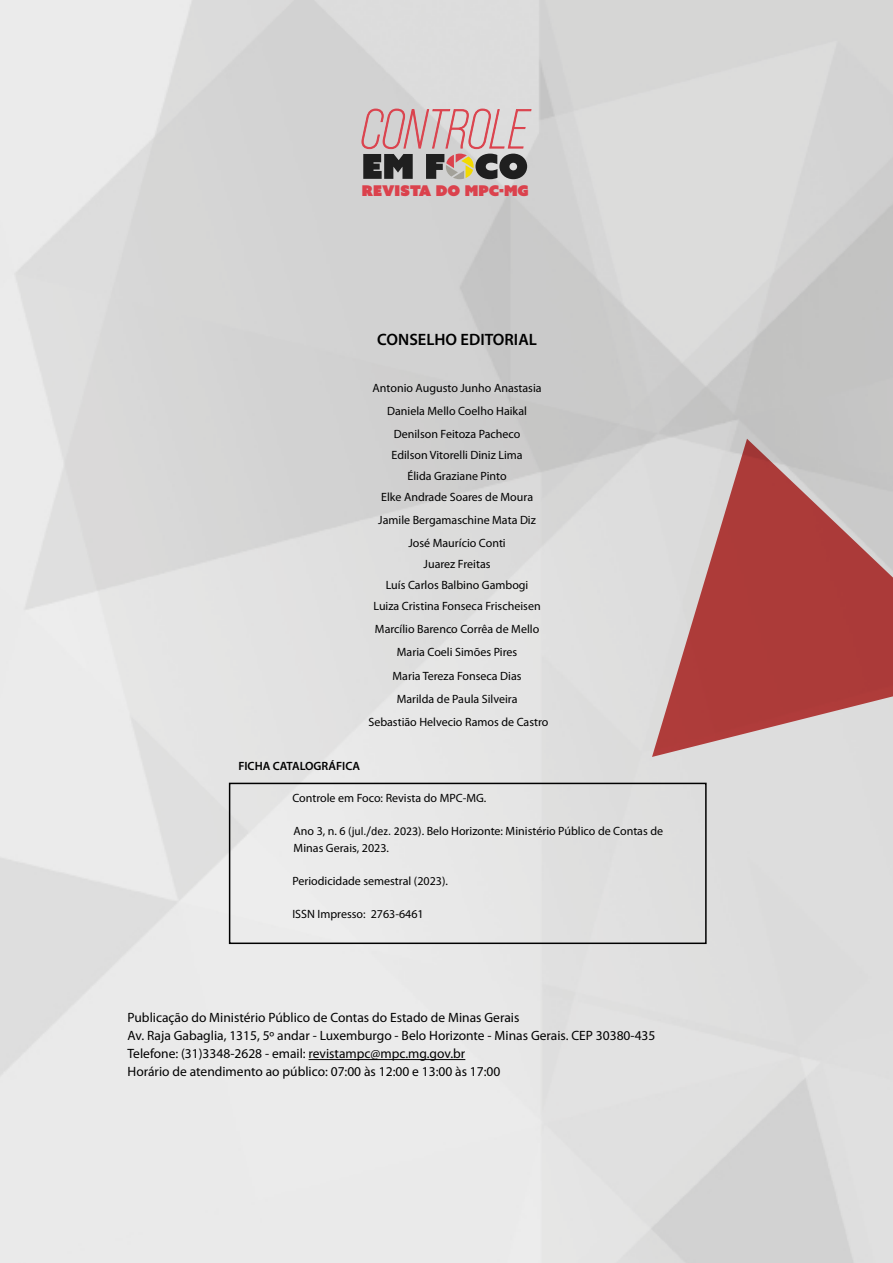
<style>
.page{position:relative;width:893px;height:1263px;background:#fff}
.page>*{position:absolute;margin:0;border:0;box-sizing:border-box;transform-origin:0 0}
.t1{font:600 16.5px "Myriad Pro";color:#000}
.t2{font:14.85px "Azo Sans Uber";color:#db424d}
.t3{font:13.5px/18px "Myriad Pro";color:#000}
.t4{font:12px/23.1px "Myriad Pro";color:#000;text-align:center}
.t5{font:600 12px "Myriad Pro";color:#000}
.s1{font-family:"Calibri"}
</style>
<div class="page">
<div style="left:229px;top:783px;width:478px;height:161px;border:2px solid #000"></div>
<hr style="left:309px;top:1059px;width:156px;height:1px;background:#000">
<svg style="left:652px;top:439px;width:241px;height:318px;fill:#ad3b39"></svg>
<svg style="left:362px;top:109px;width:169px;height:70px"></svg>
<p class="t2" style="left:362px;top:180px;width:168px">REVISTA DO MPC-MG</p>
<h1 class="t1" style="left:377px;top:329px;width:161px">CONSELHO EDITORIAL</h1>
<p class="t4" style="left:373px;top:376px;width:171px">Antonio Augusto Junho Anastasia<br>Daniela Mello Coelho Haikal<br>Denilson Feitoza Pacheco</p>
<p class="t4" style="left:381px;top:444px;width:153px;line-height:21px">Edilson Vitorelli Diniz Lima<br>Élida Graziane Pinto<br>Elke Andrade Soares de Moura</p>
<p class="t4" style="left:378px;top:508px;width:159px">Jamile Bergamaschine Mata Diz<br>José Maurício Conti</p>
<p class="t4" style="left:374px;top:553px;width:169px;line-height:21px">Juarez Freitas<br>Luís Carlos Balbino Gambogi<br>Luiza Cristina Fonseca Frischeisen</p>
<p class="t4" style="left:368px;top:617px;width:182px">Marcílio Barenco Corrêa de Mello<br>Maria Coeli Simões Pires<br>Maria Tereza Fonseca Dias<br>Marilda de Paula Silveira<br>Sebastião Helvecio Ramos de Castro</p>
<p class="t5" style="left:238px;top:758px;width:123px">FICHA CATALOGRÁFICA</p>
<p class="t4" style="left:292px;top:787px;width:195px">Controle em Foco: Revista do MPC-MG.</p>
<p class="t4" style="left:294px;top:823px;width:371px;line-height:16.5px;text-align:left">Ano 3, n. 6 (<span class="s1">jul./dez. 2023</span>). Belo Horizonte: Ministério Público de Contas de<br>Minas Gerais, 2023.</p>
<p class="t4" style="left:292px;top:869px;width:157px">Periodicidade semestral (2023).</p>
<p class="t4" style="left:292px;top:902px;width:133px">ISSN Impresso: 2763-6461</p>
<p class="t3" style="left:128px;top:1008px;width:529px">Publicação do Ministério Público de Contas do Estado de Minas Gerais<br>Av. Raja Gabaglia, 1315, 5º andar - Luxemburgo - Belo Horizonte - Minas Gerais. CEP 30380-435<br>Telefone: (31)3348-2628 - email: revistampc@mpc.mg.gov.br<br>Horário de atendimento ao público: 07:00 às 12:00 e 13:00 às 17:00</p>
</div>
